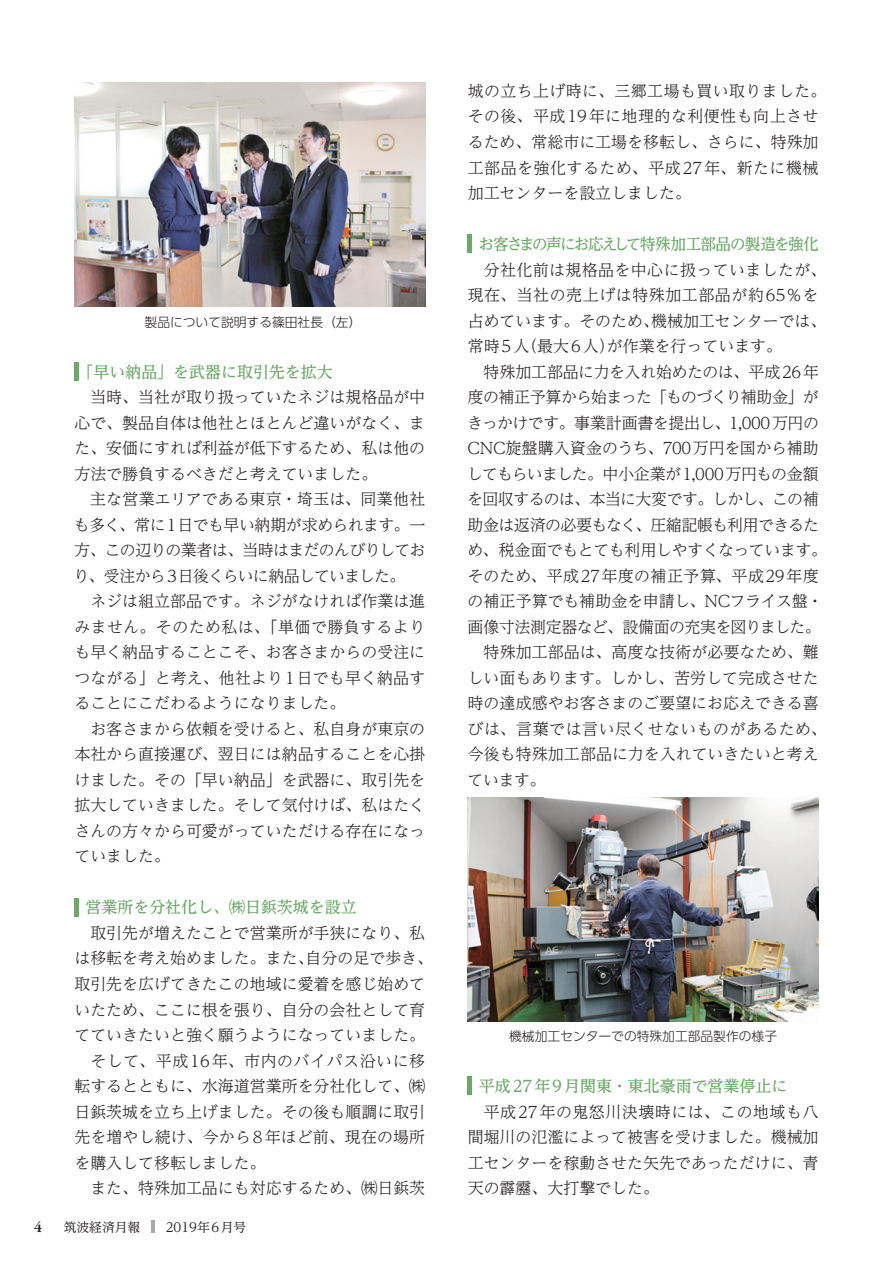
<style>
.page{position:relative;width:893px;height:1263px;background:#fff}
.page>*{position:absolute;margin:0;border:0;box-sizing:border-box;transform-origin:0 0}
.t1{font:300 15.9px/25.5px "UD Reimin Pr 6 N";color:#231f20;text-align:justify}
.t2{font:300 15.9px/25.5px "UD Reimin Pr 6 N";letter-spacing:.025em;color:#231f20}
.t3{font:500 15.9px "UD Reimin Pr 6 N";color:#6ba968}
.t4{font:300 15.9px "UD Reimin Pr 6 N";letter-spacing:-.025em;color:#231f20}
.t5{font:300 15.9px "UD Reimin Pr 6 N";letter-spacing:-.04em;color:#231f20}
.t6{font:300 15.9px "UD Reimin Pr 6 N";letter-spacing:.035em;color:#231f20}
.t7{font:500 15.9px "UD Reimin Pr 6 N";letter-spacing:-.09em;color:#6ba968}
.t8{font:300 15.9px "UD Reimin Pr 6 N";letter-spacing:-.035em;color:#231f20}
.t9{font:300 15.9px "UD Reimin Pr 6 N";letter-spacing:-.02em;color:#231f20}
.t10{font:300 15.9px "UD Reimin Pr 6 N";letter-spacing:-.03em;color:#231f20}
.t11{font:300 15.9px "UD Reimin Pr 6 N";letter-spacing:.03em;color:#231f20}
.t12{font:600 15.9px "Garamond Premr Pro";color:#231f20}
.t13{font:300 12.75px "UD Shin Go Pro";color:#231f20}
.t14{font:12.75px "UD Reimin Pr 6 N";color:#231f20}
</style>
<div class="page">
<div style="left:74px;top:362px;width:5px;height:19px;background:#6ba968"></div>
<img style="left:74px;top:83px;width:351px;height:224px">
<img style="left:468px;top:797px;width:351px;height:224px">
<hr style="left:468px;top:235px;width:4px;height:18px;background:#6ba968">
<hr style="left:468px;top:1077px;width:4px;height:18px;background:#6ba968">
<div style="left:74px;top:898px;width:5px;height:18px;background:#6ba968"></div>
<hr style="left:151px;top:1220px;width:4px;height:13px;background:#a8a9ad">
<p class="t13" style="left:145px;top:312px;width:218px">製品について説明する篠田社長（左）</p>
<p class="t3" style="left:78px;top:359px;width:257px">「早い納品」を武器に取引先を拡大</p>
<p class="t1" style="left:74px;top:384px;width:352px;text-indent:16px">当時、当社が取り扱っていたネジは規格品が中心で、製品自体は他社とほとんど違いがなく、また、安価にすれば利益が低下するため、私は他の方法で勝負するべきだと考えていました。</p>
<p class="t1" style="left:74px;top:486px;width:353px;text-indent:17px">主な営業エリアである東京・埼玉は、同業他社も多く、常に1日でも早い納期が求められます。一方、この辺りの業者は、当時はまだのんびりしており、受注から3日後くらいに納品していました。</p>
<p class="t1" style="left:74px;top:588px;width:352px;text-indent:16px">ネジは組立部品です。ネジがなければ作業は進みません。そのため私は、「単価で勝負するよりも早く納品することこそ、お客さまからの受注につながる」と考え、他社より1日でも早く納品することにこだわるようになりました。</p>
<p class="t1" style="left:74px;top:715px;width:352px;text-indent:16px">お客さまから依頼を受けると、私自身が東京の本社から直接運び、翌日には納品することを心掛けました。その「早い納品」を武器に、取引先を拡大していきました。そして気付けば、私はたくさんの方々から可愛がっていただける存在になっていました。</p>
<p class="t3" style="left:86px;top:894px;width:273px">営業所を分社化し、㈱日鋲茨城を設立</p>
<p class="t1" style="left:90px;top:920px;width:336px">取引先が増えたことで営業所が手狭になり、私</p>
<p class="t1" style="left:74px;top:945px;width:360px">は移転を考え始めました。また、自分の足で歩き、</p>
<p class="t1" style="left:74px;top:971px;width:352px">取引先を広げてきたこの地域に愛着を感じ始めて</p>
<p class="t1" style="left:74px;top:996px;width:352px">いたため、ここに根を張り、自分の会社として育</p>
<p class="t1" style="left:74px;top:1022px;width:352px">てていきたいと強く願うようになっていました。</p>
<p class="t6" style="left:90px;top:1047px;width:336px">そして、平成16年、市内のバイパス沿いに移</p>
<p class="t1" style="left:74px;top:1073px;width:352px">転するとともに、水海道営業所を分社化して、㈱</p>
<p class="t1" style="left:74px;top:1098px;width:352px">日鋲茨城を立ち上げました。その後も順調に取引</p>
<p class="t1" style="left:74px;top:1124px;width:352px">先を増やし続け、今から8年ほど前、現在の場所</p>
<p class="t1" style="left:74px;top:1149px;width:193px">を購入して移転しました。</p>
<p class="t1" style="left:90px;top:1175px;width:336px">また、特殊加工品にも対応するため、㈱日鋲茨</p>
<p class="t12" style="left:34px;top:1217px;width:9px">4</p>
<p class="t14" style="left:64px;top:1216px;width:184px">筑波経済月報　　2019年 6月号</p>
<p class="t2" style="left:468px;top:78px;width:360px">城の立ち上げ時に、三郷工場も買い取りました。その後、平成19年に地理的な利便性も向上させるため、常総市に工場を移転し、さらに、特殊加工部品を強化するため、平成27年、新たに機械加工センターを設立しました。</p>
<p class="t7" style="left:478px;top:231px;width:342px">お客さまの声にお応えして特殊加工部品の製造を強化</p>
<p class="t2" style="left:468px;top:256px;width:360px;text-indent:16px">分社化前は規格品を中心に扱っていましたが、現在、当社の売上げは特殊加工部品が約65％を占めています。そのため、機械加工センターでは、常時5人（最大6人）が作業を行っています。</p>
<p class="t1" style="left:484px;top:358px;width:337px">特殊加工部品に力を入れ始めたのは、平成26年</p>
<p class="t5" style="left:468px;top:384px;width:353px">度の補正予算から始まった「ものづくり補助金」が</p>
<p class="t4" style="left:467px;top:410px;width:353px">きっかけです。事業計画書を提出し、1,000万円の</p>
<p class="t1" style="left:467px;top:435px;width:353px">CNC旋盤購入資金のうち、700万円を国から補助</p>
<p class="t4" style="left:467px;top:461px;width:353px">してもらいました。中小企業が1,000万円もの金額</p>
<p class="t5" style="left:467px;top:486px;width:353px">を回収するのは、本当に大変です。しかし、この補</p>
<p class="t8" style="left:468px;top:512px;width:353px">助金は返済の必要もなく、圧縮記帳も利用できるた</p>
<p class="t9" style="left:467px;top:537px;width:361px">め、税金面でもとても利用しやすくなっています。</p>
<p class="t6" style="left:467px;top:563px;width:353px">そのため、平成27年度の補正予算、平成29年度</p>
<p class="t1" style="left:467px;top:588px;width:357px">の補正予算でも補助金を申請し、NCフライス盤・</p>
<p class="t10" style="left:468px;top:614px;width:355px">画像寸法測定器など、設備面の充実を図りました。</p>
<p class="t1" style="left:484px;top:639px;width:336px">特殊加工部品は、高度な技術が必要なため、難</p>
<p class="t1" style="left:467px;top:664px;width:353px">しい面もあります。しかし、苦労して完成させた</p>
<p class="t1" style="left:468px;top:690px;width:353px">時の達成感やお客さまのご要望にお応えできる喜</p>
<p class="t11" style="left:468px;top:716px;width:361px">びは、言葉では言い尽くせないものがあるため、</p>
<p class="t1" style="left:468px;top:741px;width:352px">今後も特殊加工部品に力を入れていきたいと考え</p>
<p class="t1" style="left:468px;top:766px;width:80px">ています。</p>
<p class="t13" style="left:509px;top:1026px;width:269px">機械加工センターでの特殊加工部品製作の様子</p>
<p class="t3" style="left:479px;top:1073px;width:310px">平成 27年 9月関東・東北豪雨で営業停止に</p>
<p class="t1" style="left:468px;top:1098px;width:352px;text-indent:16px">平成27年の鬼怒川決壊時には、この地域も八間堀川の氾濫によって被害を受けました。機械加工センターを稼動させた矢先であっただけに、青天の霹靂、大打撃でした。</p>
</div>
